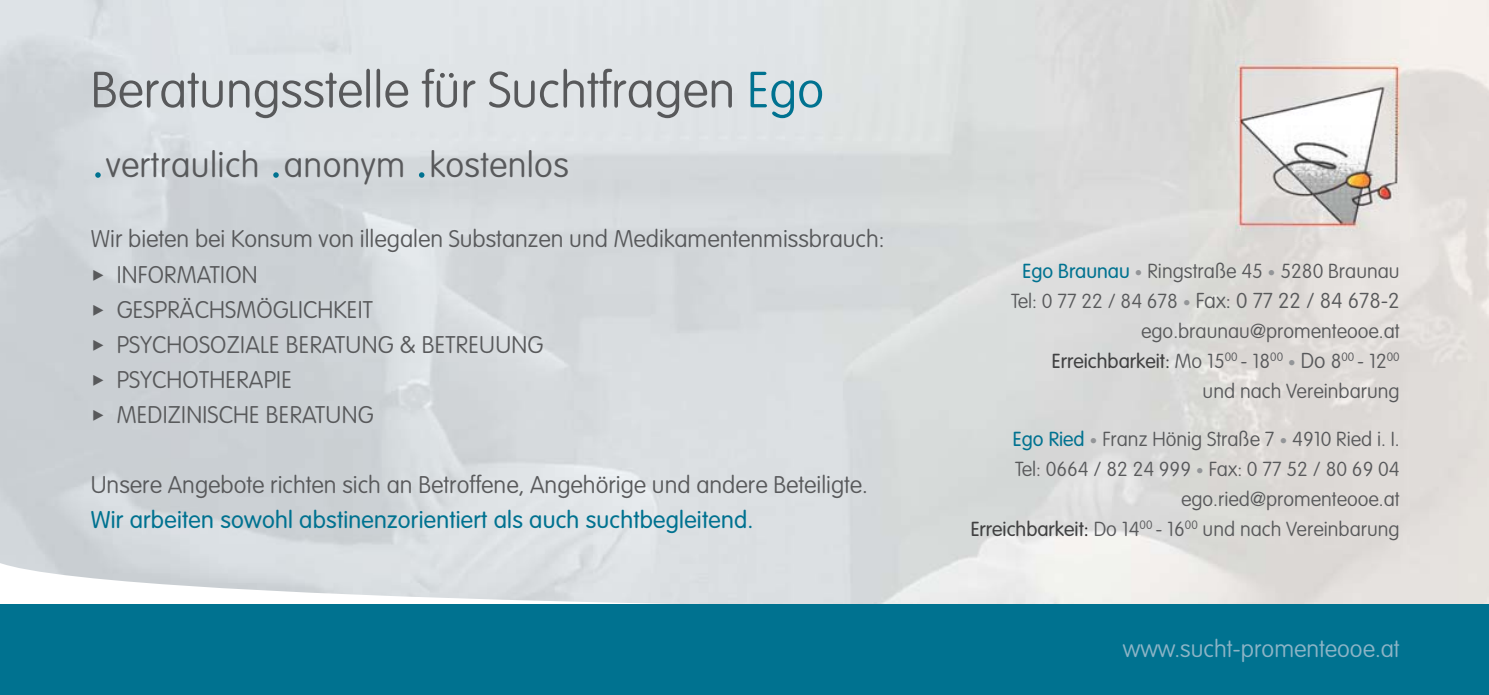
<style>
.page{position:relative;width:1489px;height:695px;background:#fff}
.page>*{position:absolute;margin:0;border:0;box-sizing:border-box;transform-origin:0 0}
.t1{font:100 50px "VAG Rounded Std";color:#58595b}
.t2{font:100 35px "VAG Rounded Std";letter-spacing:.01em;color:#58595b}
.t3{font:100 23.75px/35px "VAG Rounded Std";color:#58595b}
.t4{font:300 23.75px "VAG Rounded Std";letter-spacing:.01em;color:#007290}
.t5{font:100 23.75px "VAG Rounded Std";color:#8cb4c6}
.t6{font:100 21.25px "VAG Rounded Std";color:#58595b}
.t7{font:100 20px/30px "VAG Rounded Std";color:#58595b;text-align:right}
.s1{color:#007290}
.s2{font-size:60px;color:#007290}
.s3{font-family:"Letter Gothic Std";font-weight:700;font-style:italic;font-size:21.25px}
.s4{font-weight:300;color:#007290}
.s5{font-size:15px;color:#939598}
.s6{font-size:20px}
.s7{font-weight:300;color:#404041}
.s8{font-size:21.25px}
.s9{font-weight:300;color:#231f20}
</style>
<div class="page">
<svg style="left:0;top:511px;width:1071px;height:93px;background:#dde0e3"></svg>
<div style="left:0;top:604px;width:1488px;height:90px;background:#007290"></div>
<img style="left:1235px;top:39px;width:173px;height:203px">
<h1 class="t1" style="left:91px;top:69px;width:734px">Beratungsstelle für Suchtfragen <span class="s1">Ego</span></h1>
<h2 class="t2" style="left:91px;top:150px;width:479px"><span class="s2">.</span>vertraulich <span class="s2">.</span>anonym <span class="s2">.</span>kostenlos</h2>
<p class="t3" style="left:91px;top:223px;width:795px">Wir bieten bei Konsum von illegalen Substanzen und Medikamentenmissbrauch: <span class="s3">▶</span> INFORMATION<br><span class="s3">▶</span> GESPRÄCHSMÖGLICHKEIT<br><span class="s3">▶</span> PSYCHOSOZIALE BERATUNG &amp; BETREUUNG<br><span class="s3">▶</span> PSYCHOTHERAPIE<br><span class="s3">▶</span> MEDIZINISCHE BERATUNG</p>
<p class="t3" style="left:91px;top:468px;width:778px">Unsere Angebote richten sich an Betroffene, Angehörige und andere Beteiligte.</p>
<p class="t4" style="left:91px;top:508px;width:664px">Wir arbeiten sowohl abstinenzorientiert als auch suchtbegleitend.</p>
<p class="t7" style="left:1022px;top:257px;width:378px"><span class="s4">Ego Braunau</span> <span class="s5">•</span> Ringstraße 45 <span class="s5">•</span> 5280 Braunau</p>
<p class="t6" style="left:1011px;top:291px;width:390px"><span class="s6">Tel: 0 77 22 / 84 678</span> <span class="s5">•</span> Fax: 0 77 22 / 84 678-2</p>
<p class="t7" style="left:1051px;top:317px;width:349px">ego.braunau@promenteooe.at<br><span class="s7">Erreichbarkeit:</span> Mo 15<sup>00</sup> - 18<sup>00</sup> <span class="s5">•</span> <span class="s8">Do</span> 8<sup>00</sup> - 12<sup>00 </sup>und nach Vereinbarung</p>
<p class="t7" style="left:970px;top:425px;width:430px"><span class="s4">Ego Ried</span> <span class="s5">•</span> Franz Hönig Straße 7 <span class="s5">•</span> 4910 Ried i. I.<br>Tel: 0664 / 82 24 999 <span class="s5">•</span> Fax: 0 77 52 / 80 69 04 ego.ried@promenteooe.at<br><span class="s7">Erreichbarkeit</span><span class="s9">:</span> Do 14<sup>00</sup> - 16<sup>00</sup> und nach Vereinbarung</p>
<p class="t5" style="left:1122px;top:638px;width:278px">www.sucht-promenteooe.at</p>
</div>
